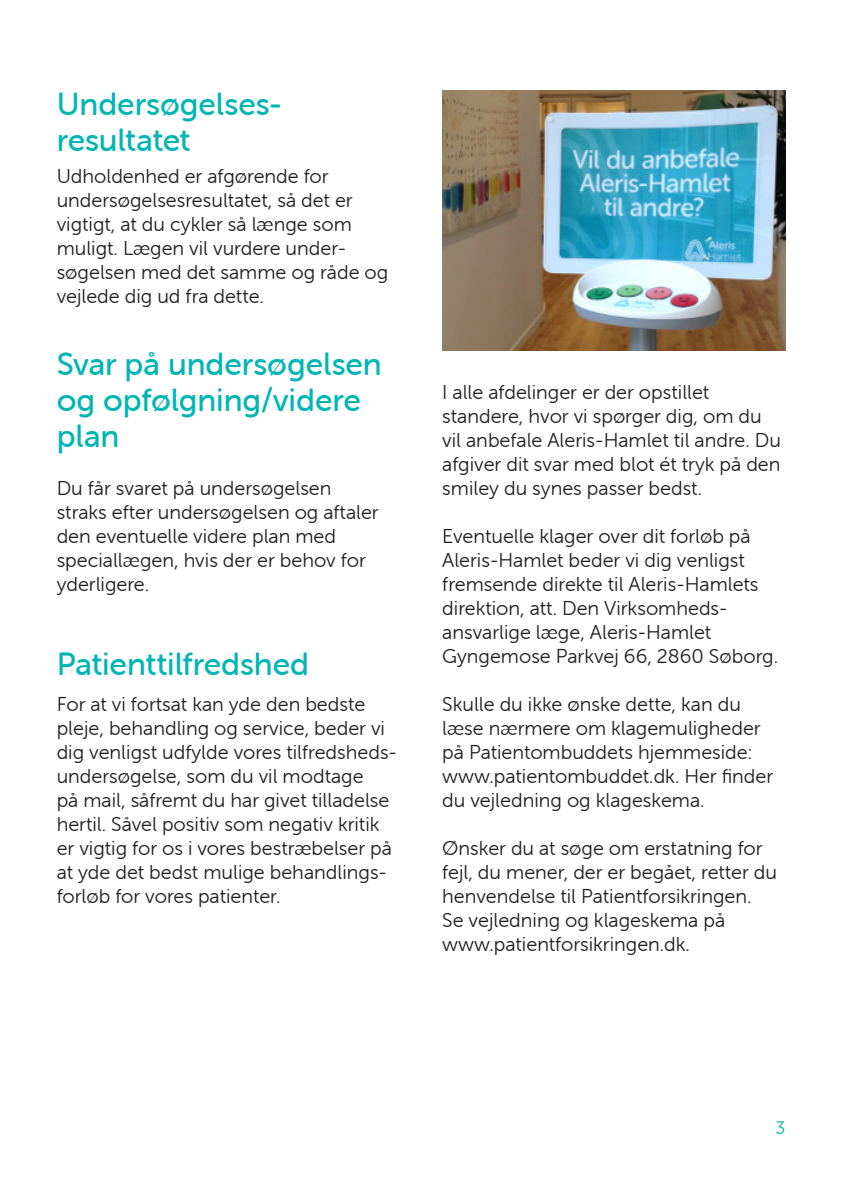
<style>
.page{position:relative;width:842px;height:1191px;background:#fff}
.page>*{position:absolute;margin:0;border:0;box-sizing:border-box;transform-origin:0 0}
.rubrik_2_linier{font:32px/36px "Museo Sans Rounded 500";letter-spacing:-.005em;color:#00b6b5}
.rubrik{font:32px "Museo Sans Rounded 500";letter-spacing:-.005em;color:#00b6b5}
.brødtekst{font:20px/24px "Museo Sans Rounded 300";color:#231f20}
.t1{font:18px "Museo Sans Rounded 300";color:#00b6b5}
</style>
<div class="page">
<img style="left:442px;top:91px;width:343px;height:260px">
<p class="rubrik_2_linier" style="left:57px;top:86px;width:223px">Undersøgelses&shy;resultatet</p>
<p class="brødtekst" style="left:57px;top:164px;width:333px">Udholdenhed er afgørende for undersøgelsesresultatet, så det er vigtigt, at du cykler så længe som muligt. Lægen vil vurdere under&shy;søgelsen med det samme og råde og vejlede dig ud fra dette.</p>
<p class="rubrik_2_linier" style="left:57px;top:346px;width:327px">Svar på undersøgelsen og opfølgning/videre plan</p>
<p class="brødtekst" style="left:57px;top:476px;width:323px">Du får svaret på undersøgelsen straks efter undersøgelsen og aftaler den eventuelle videre plan med speciallægen, hvis der er behov for yderligere.</p>
<p class="rubrik" style="left:57px;top:646px;width:254px">Patienttilfredshed</p>
<p class="brødtekst" style="left:57px;top:692px;width:339px">For at vi fortsat kan yde den bedste pleje, behandling og service, beder vi dig venligst udfylde vores tilfredsheds&shy;undersøgelse, som du vil modtage<br>på mail, såfremt du har givet tilladelse hertil. Såvel positiv som negativ kritik er vigtig for os i vores bestræbelser på at yde det bedst mulige behandlings&shy;forløb for vores patienter.</p>
<p class="brødtekst" style="left:442px;top:380px;width:340px">I alle afdelinger er der opstillet standere, hvor vi spørger dig, om du vil anbefale Aleris-Hamlet til andre. Du afgiver dit svar med blot ét tryk på den smiley du synes passer bedst.</p>
<p class="brødtekst" style="left:442px;top:524px;width:337px">Eventuelle klager over dit forløb på Aleris-Hamlet beder vi dig venligst fremsende direkte til Aleris-Hamlets direktion, att. Den Virksomheds&shy;ansvarlige læge, Aleris-Hamlet Gyngemose Parkvej 66, 2860 Søborg.</p>
<p class="brødtekst" style="left:442px;top:692px;width:332px">Skulle du ikke ønske dette, kan du læse nærmere om klagemuligheder på Patientombuddets hjemmeside: www.patientombuddet.dk. Her finder du vejledning og klageskema.</p>
<p class="brødtekst" style="left:442px;top:836px;width:336px">Ønsker du at søge om erstatning for fejl, du mener, der er begået, retter du henvendelse til Patientforsikringen.</p>
<p class="brødtekst" style="left:442px;top:908px;width:284px">Se vejledning og klageskema på www.patientforsikringen.dk.</p>
<p class="t1" style="left:775px;top:1118px;width:11px">3</p>
</div>
